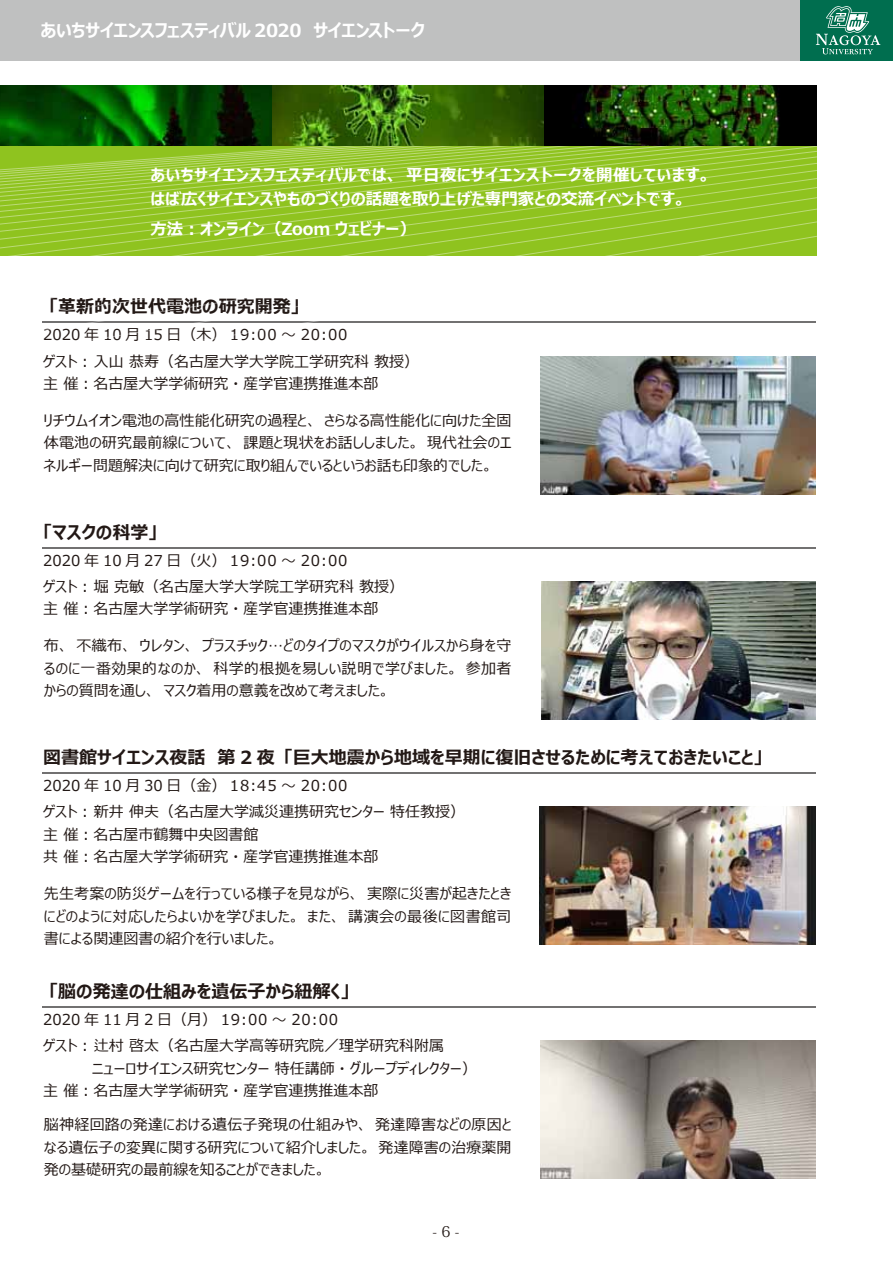
<style>
.page{position:relative;width:893px;height:1263px;background:#fff}
.page>*{position:absolute;margin:0;border:0;box-sizing:border-box;transform-origin:0 0}
.t1{font:700 18px "Meiryo UI";color:#221815}
.t2{font:700 18px "Meiryo UI";letter-spacing:-.02em;color:#fff}
.t3{font:700 16.5px/24px "Meiryo UI";color:#fff}
.t4{font:15px/22.5px "Meiryo UI";color:#221815;text-align:justify}
.t5{font:15px "Meiryo UI";letter-spacing:.025em;color:#221815}
.t6{font:15px "Koz Min Pro";color:#221815}
</style>
<div class="page">
<div style="left:0;top:0;width:893px;height:60px;background:#bfc0c0"></div>
<div style="left:801px;top:0;width:92px;height:60px;background:#006e4f"></div>
<svg style="left:816px;top:6px;width:64px;height:49px"></svg>
<img style="left:540px;top:356px;width:275px;height:138px">
<hr style="left:43px;top:547px;width:773px;height:1px;background:#727171">
<img style="left:542px;top:581px;width:273px;height:139px">
<hr style="left:43px;top:772px;width:773px;height:2px;background:#727171">
<img style="left:539px;top:807px;width:276px;height:138px">
<hr style="left:43px;top:1006px;width:773px;height:1px;background:#727171">
<img style="left:540px;top:1041px;width:275px;height:138px">
<hr style="left:42px;top:321px;width:774px;height:2px;background:#727171">
<svg style="left:0;top:251px;width:816px;height:5px;background:#92c425"></svg>
<svg style="left:0;top:247px;width:816px;height:4px;background:#92c425"></svg>
<svg style="left:0;top:242px;width:816px;height:5px;background:#92c426"></svg>
<svg style="left:0;top:238px;width:816px;height:4px;background:#92c526"></svg>
<svg style="left:0;top:146px;width:816px;height:92px;background:#96c62e"></svg>
<img style="left:0;top:85px;width:816px;height:61px">
<p class="t2" style="left:40px;top:18px;width:386px">あいちサイエンスフェスティバル 2020 サイエンストーク</p>
<p class="t3" style="left:150px;top:163px;width:562px">あいちサイエンスフェスティバルでは、平日夜にサイエンストークを開催しています。はば広くサイエンスやものづくりの話題を取り上げた専門家との交流イベントです。</p>
<p class="t3" style="left:150px;top:217px;width:267px">方法︓オンライン（Zoom ウェビナー）</p>
<p class="t1" style="left:49px;top:294px;width:252px">「革新的次世代電池の研究開発」</p>
<p class="t4" style="left:43px;top:324px;width:306px">2020 年 10 月 15 日（木） 19:00 ～ 20:00</p>
<p class="t4" style="left:43px;top:351px;width:377px">ゲスト︓ 入山 恭寿（名古屋大学大学院工学研究科 教授）主 催︓名古屋大学学術研究・産学官連携推進本部</p>
<p class="t4" style="left:44px;top:410px;width:469px">リチウムイオン電池の高性能化研究の過程と、さらなる高性能化に向けた全固体電池の研究最前線について、課題と現状をお話ししました。現代社会のエネルギー問題解決に向けて研究に取り組んでいるというお話も印象的でした。</p>
<p class="t1" style="left:43px;top:520px;width:116px">「マスクの科学」</p>
<p class="t4" style="left:43px;top:550px;width:306px">2020 年 10 月 27 日（火） 19:00 ～ 20:00</p>
<p class="t4" style="left:43px;top:576px;width:362px">ゲスト︓ 堀 克敏（名古屋大学大学院工学研究科 教授）主 催︓名古屋大学学術研究・産学官連携推進本部</p>
<p class="t4" style="left:44px;top:635px;width:469px">布、不織布、ウレタン、プラスチック…どのタイプのマスクがウイルスから身を守るのに一番効果的なのか、科学的根拠を易しい説明で学びました。参加者からの質問を通し、マスク着用の意義を改めて考えました。</p>
<p class="t1" style="left:43px;top:745px;width:721px">図書館サイエンス夜話　第 2 夜「巨大地震から地域を早期に復旧させるために考えておきたいこと」</p>
<p class="t4" style="left:43px;top:775px;width:306px">2020 年 10 月 30 日（金） 18:45 ～ 20:00</p>
<p class="t4" style="left:43px;top:801px;width:423px;text-align:left">ゲスト︓ 新井 伸夫（名古屋大学減災連携研究センター 特任教授）主 催︓名古屋市鶴舞中央図書館<br>共 催︓名古屋大学学術研究・産学官連携推進本部</p>
<p class="t4" style="left:44px;top:883px;width:469px">先生考案の防災ゲームを行っている様子を見ながら、実際に災害が起きたときにどのように対応したらよいかを学びました。また、講演会の最後に図書館司書による関連図書の紹介を行いました。</p>
<p class="t1" style="left:49px;top:979px;width:302px">「脳の発達の仕組みを遺伝子から紐解く」</p>
<p class="t5" style="left:43px;top:1009px;width:296px">2020 年 11 月 2 日（月） 19:00 ～ 20:00</p>
<p class="t4" style="left:43px;top:1035px;width:435px;text-align:left">ゲスト︓ 辻村 啓太（名古屋大学高等研究院／理学研究科附属<br>　　　　　ニューロサイエンス研究センター 特任講師・グループディレクター）主 催︓名古屋大学学術研究・産学官連携推進本部</p>
<p class="t4" style="left:44px;top:1114px;width:469px">脳神経回路の発達における遺伝子発現の仕組みや、発達障害などの原因となる遺伝子の変異に関する研究について紹介しました。発達障害の治療薬開発の基礎研究の最前線を知ることができました。</p>
<p class="t6" style="left:433px;top:1220px;width:28px">- 6 -</p>
</div>
